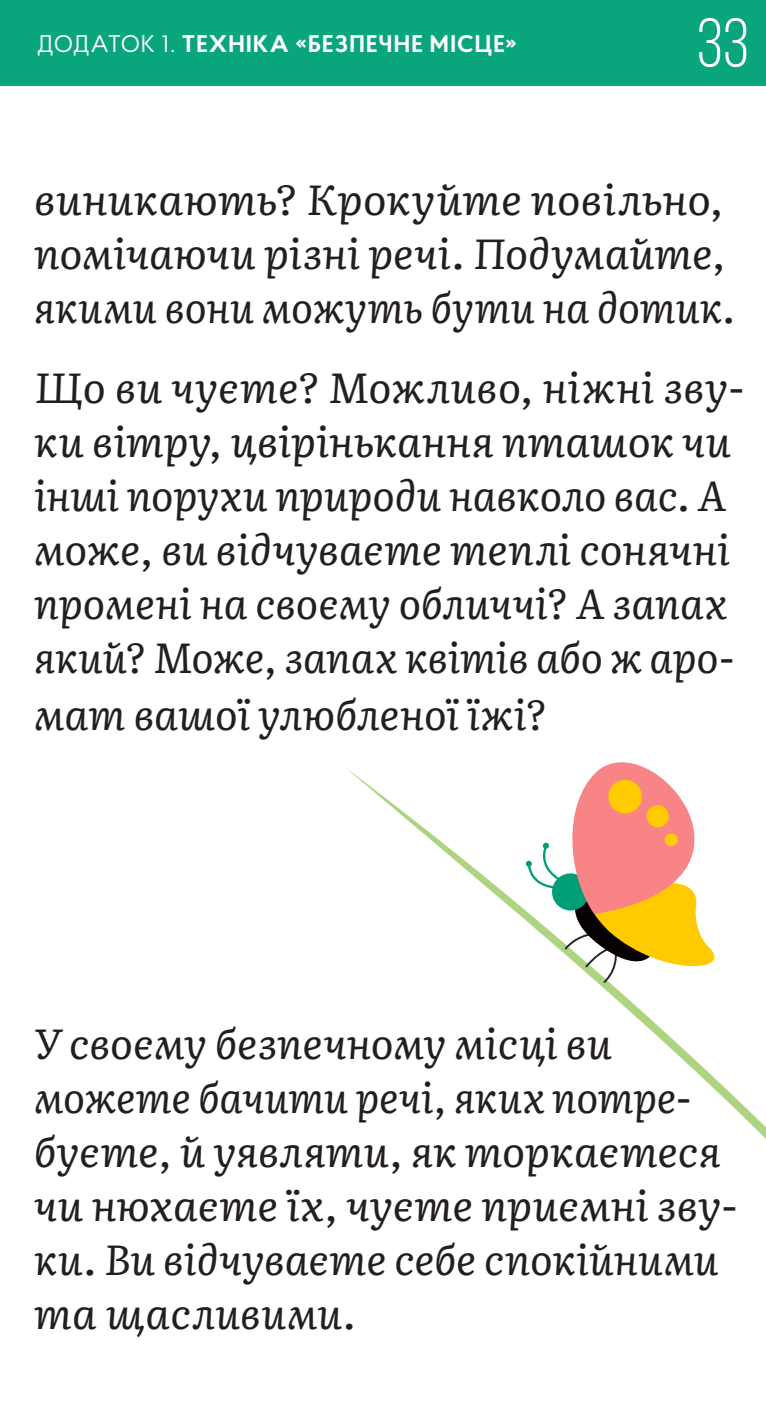
<style>
.page{position:relative;width:766px;height:1404px;background:#fff}
.page>*{position:absolute;margin:0;border:0;box-sizing:border-box;transform-origin:0 0}
.t1{font:69px "Bebas Neue";color:#fff}
.t2{font:italic 42px/54.6px "Literata";color:#241f1f}
.t3{font:italic 42px/54px "Literata";color:#241f1f;scale:1.04 1}
.t4{font:700 24px "Proba Pro";letter-spacing:.055em;color:#fff}
.s1{font-weight:400}
</style>
<div class="page">
<svg style="left:345px;top:767px;width:420px;height:371px"></svg>
<svg style="left:525px;top:762px;width:240px;height:222px"></svg>
<div style="left:0;top:0;width:765px;height:85px;background:#09a57d"></div>
<p class="t4" style="left:37px;top:27px;width:481px"><span class="s1">ДОДАТОК 1.</span> ТЕХНІКА «БЕЗПЕЧНЕ МІСЦЕ»</p>
<h1 class="t1" style="left:696px;top:6px;width:54px">33</h1>
<p class="t3" style="left:34px;top:170px;width:675px">виникають? Крокуйте повільно, помічаючи різні речі. Подумайте, якими вони можуть бути на дотик.</p>
<p class="t2" style="left:34px;top:357px;width:711px">Що ви чуєте? Можливо, ніжні зву&shy;ки вітру, цвірінькання пташок чи інші порухи природи навколо вас. А може, ви відчуваєте теплі сонячні промені на своєму обличчі? А запах який? Може, запах квітів або ж аро&shy;мат вашої улюбленої їжі?</p>
<p class="t2" style="left:34px;top:1013px;width:704px">У своєму безпечному місці ви можете бачити речі, яких потре&shy;буєте, й уявляти, як торкаєтеся чи нюхаєте їх, чуєте приємні зву&shy;ки. Ви відчуваєте себе спокійними та щасливими.</p>
</div>
